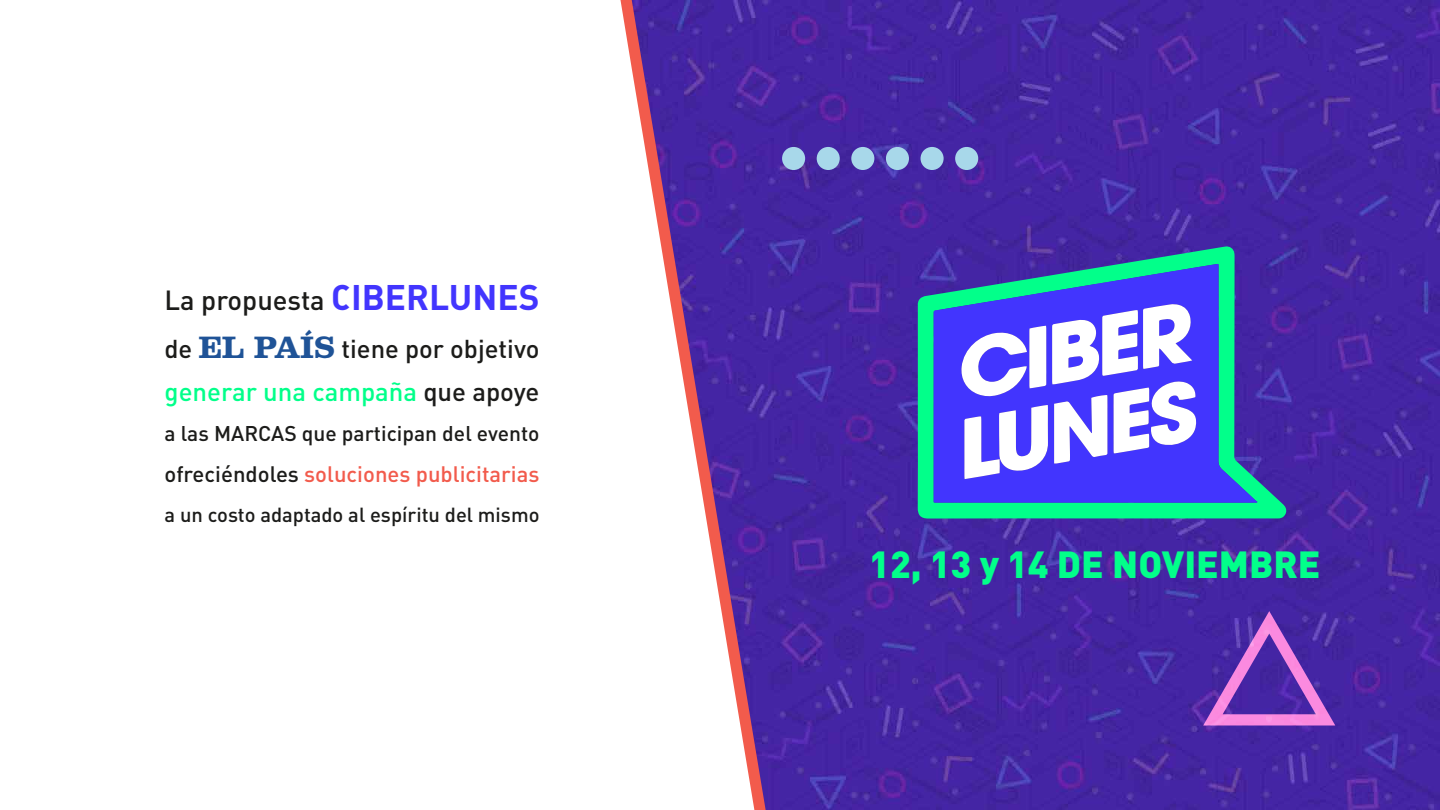
<style>
.page{position:relative;width:1440px;height:810px;background:#fff}
.page>*{position:absolute;margin:0;border:0;box-sizing:border-box;transform-origin:0 0}
.t1{font:900 37.35px "DIN";color:#02ff8a}
.t2{font:500 27.38px "DIN";color:#1c1c1a}
.t3{font:500 25.8px "DIN";color:#02ff8a}
.t4{font:500 25.5px "DIN";color:#1c1c1a}
.t5{font:500 22.12px "DIN";color:#f25b4c}
.t6{font:500 21.08px "DIN";color:#1c1c1a}
.t7{font:500 20.17px "DIN";color:#1c1c1a}
.s1{font-family:"DIN Bold Alternate";font-weight:400;font-size:35.17px;color:#4235fe}
.s2{font-family:"Belizio";font-weight:700;font-size:27.75px;color:#1f5397}
.s3{color:#1c1c1a}
</style>
<div class="page">
<img style="left:766px;top:0;width:674px;height:810px">
<svg style="left:620px;top:0;width:134px;height:807px"></svg>
<svg style="left:917px;top:246px;width:370px;height:273px;background:#288398"></svg>
<svg style="left:934px;top:264px;width:323px;height:239px;background:#345cd2"></svg>
<svg style="left:960px;top:304px;width:237px;height:175px"></svg>
<svg style="left:1203px;top:611px;width:132px;height:115px;background:#733fb2"></svg>
<div style="left:782px;top:147px;width:23px;height:23px;background:#a8d8ea;border-radius:50%"></div>
<div style="left:817px;top:147px;width:23px;height:23px;background:#a8d8ea;border-radius:50%"></div>
<div style="left:851px;top:147px;width:23px;height:23px;background:#a8d8ea;border-radius:50%"></div>
<div style="left:886px;top:147px;width:23px;height:23px;background:#a8d8ea;border-radius:50%"></div>
<div style="left:921px;top:147px;width:23px;height:23px;background:#a8d8ea;border-radius:50%"></div>
<div style="left:955px;top:147px;width:23px;height:23px;background:#a8d8ea;border-radius:50%"></div>
<p class="t2" style="left:165px;top:283px;width:377px">La propuesta <span class="s1">CIBERLUNES</span></p>
<p class="t4" style="left:165px;top:333px;width:377px">de <span class="s2">EL PAÍS</span> tiene por objetivo</p>
<p class="t3" style="left:165px;top:375px;width:377px">generar una campaña <span class="s3">que apoye</span></p>
<p class="t6" style="left:165px;top:420px;width:377px">a las MARCAS que participan del evento</p>
<p class="t5" style="left:165px;top:459px;width:377px"><span class="s3">ofreciéndoles</span> soluciones publicitarias</p>
<p class="t7" style="left:165px;top:502px;width:377px">a un costo adaptado al espíritu del mismo</p>
<h1 class="t1" style="left:869px;top:539px;width:453px">12, 13 y 14 DE NOVIEMBRE</h1>
</div>
